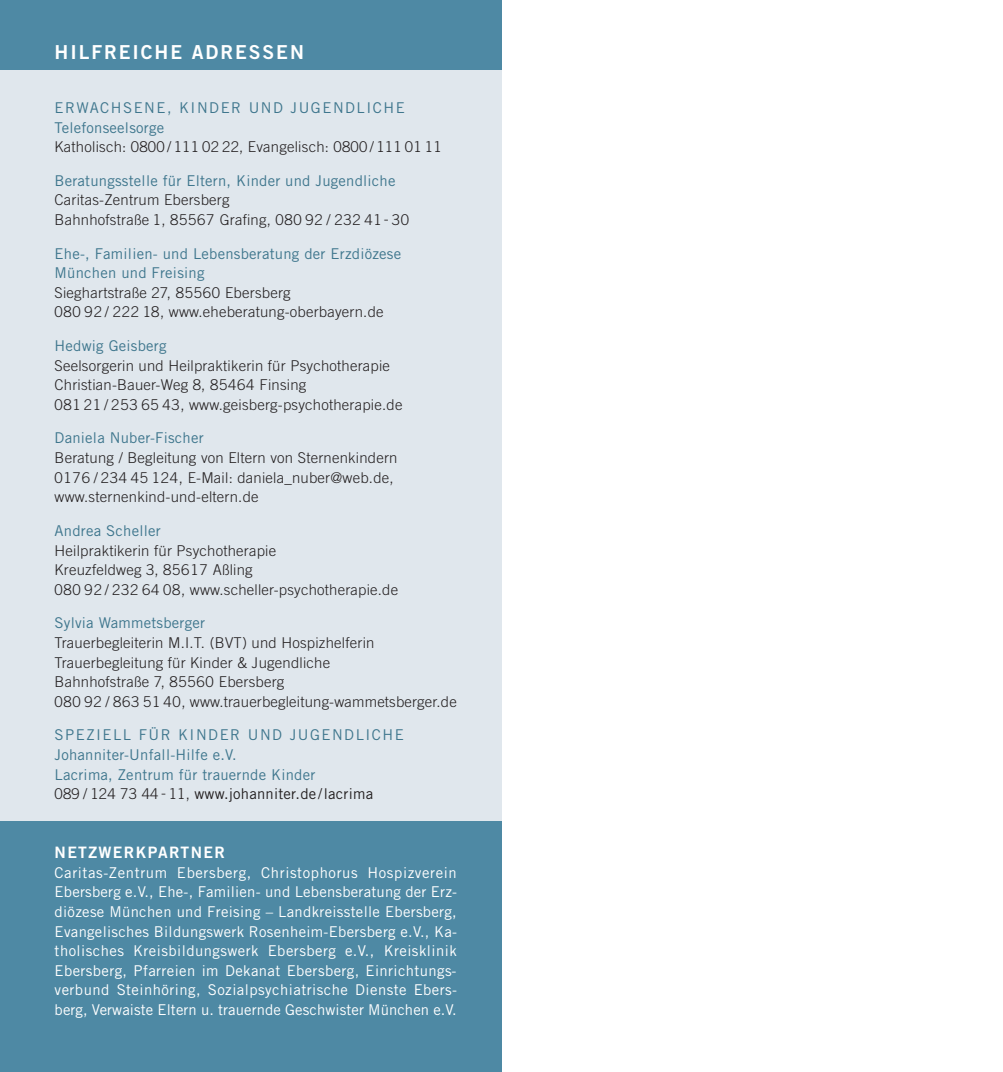
<style>
.page{position:relative;width:1003px;height:1072px;background:#fff}
.page>*{position:absolute;margin:0;border:0;box-sizing:border-box;transform-origin:0 0}
.t1{font:19.25px "Trade Gothic Bold Two";letter-spacing:.1em;color:#fff}
.t2{font:15.75px "Trade Gothic Bold Two";letter-spacing:.085em;color:#fff}
.t3{font:300 14.88px/19.6px "Trade Gothic";letter-spacing:.015em;color:#231f20}
.t4{font:14.88px/19.6px "Trade Gothic";letter-spacing:.005em;color:#fff;text-align:justify}
.t5{font:14.88px/19.6px "Trade Gothic";letter-spacing:.015em;color:#3e768d}
.t6{font:14.88px/19.6px "Trade Gothic";letter-spacing:.1em;color:#3e768d}
.s1{font-weight:300;color:#231f20}
.s2{color:#231f20}
</style>
<div class="page">
<div style="left:0;top:69px;width:501px;height:758px;background:#e0e7ed"></div>
<div style="left:0;top:821px;width:501px;height:250px;background:#4e89a4"></div>
<div style="left:0;top:0;width:501px;height:69px;background:#4e89a4"></div>
<p class="t1" style="left:55px;top:45px;width:251px">HILFREICHE ADRESSEN</p>
<p class="t6" style="left:55px;top:99px;width:351px">ERWACHSENE, KINDER UND JUGENDLICHE<br>Telefonseelsorge</p>
<p class="t3" style="left:55px;top:138px;width:388px">Katholisch: 0800 / 111 02 22, Evangelisch: 0800 / 111 01 11</p>
<p class="t5" style="left:55px;top:172px;width:342px">Beratungsstelle für Eltern, Kinder und Jugendliche</p>
<p class="t3" style="left:55px;top:191px;width:356px">Caritas-Zentrum Ebersberg<br>Bahnhofstraße 1, 85567 Grafing, 080 92 / 232 41- 30</p>
<p class="t5" style="left:55px;top:245px;width:348px">Ehe-, Familien- und Lebensberatung der Erzdiözese<br>München und Freising</p>
<p class="t3" style="left:55px;top:284px;width:330px">Sieghartstraße 27, 85560 Ebersberg<br>080 92 / 222 18, www.eheberatung-oberbayern.de</p>
<p class="t5" style="left:55px;top:337px;width:113px">Hedwig Geisberg</p>
<p class="t3" style="left:55px;top:357px;width:349px">Seelsorgerin und Heilpraktikerin für Psychotherapie<br>Christian-Bauer-Weg 8, 85464 Finsing<br>081 21 / 253 65 43, www.geisberg-psychotherapie.de</p>
<p class="t5" style="left:55px;top:430px;width:150px">Daniela Nuber-Fischer</p>
<p class="t3" style="left:55px;top:449px;width:344px">Beratung / Begleitung von Eltern von Sternenkindern<br>0176 / 234 45 124, E-Mail: daniela_nuber@web.de, www.sternenkind-und-eltern.de</p>
<p class="t5" style="left:55px;top:522px;width:108px">Andrea Scheller</p>
<p class="t3" style="left:55px;top:541px;width:345px">Heilpraktikerin für Psychotherapie<br>Kreuzfeldweg 3, 85617 Aßling<br>080 92 / 232 64 08, www.scheller-psychotherapie.de</p>
<p class="t5" style="left:55px;top:614px;width:152px">Sylvia Wammetsberger</p>
<p class="t3" style="left:55px;top:634px;width:403px">Trauerbegleiterin M.I.T. (BVT) und Hospizhelferin Trauerbegleitung für Kinder &amp; Jugendliche<br>Bahnhofstraße 7, 85560 Ebersberg<br>080 92 / 863 51 40, www.trauerbegleitung-wammetsberger.de</p>
<p class="t5" style="left:55px;top:726px;width:350px">SPEZIELL FÜR KINDER UND JUGENDLICHE Johanniter-Unfall-Hilfe e.V.<br>Lacrima, Zentrum für trauernde Kinder<br><span class="s1">089 / 124 73 44 - 11,</span> <span class="s2">www.johanniter.de/lacrima</span></p>
<p class="t2" style="left:55px;top:846px;width:172px">NETZWERKPARTNER</p>
<p class="t4" style="left:55px;top:864px;width:404px">Caritas-Zentrum Ebersberg, Christophorus Hospizverein Ebersberg e.V., Ehe-, Familien- und Lebensberatung der Erz&shy;diözese München und Freising – Landkreisstelle Ebersberg, Evangelisches Bildungswerk Rosenheim-Ebersberg e.V., Ka&shy;tholisches Kreisbildungswerk Ebersberg e.V., Kreisklinik Ebersberg, Pfarreien im Dekanat Ebersberg, Einrichtungs&shy;verbund Steinhöring, Sozialpsychiatrische Dienste Ebers&shy;berg, Verwaiste Eltern u. trauernde Geschwister München e.V.</p>
</div>
